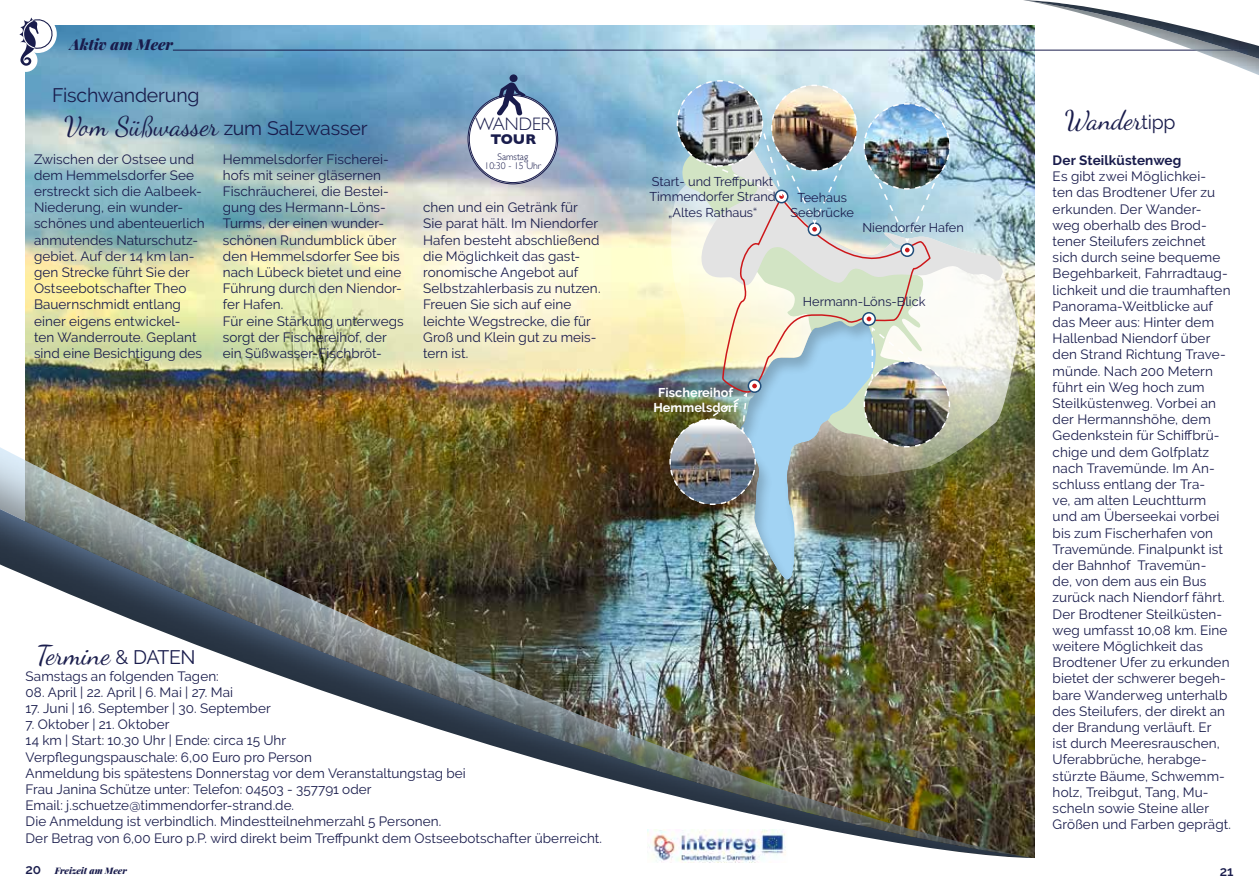
<style>
.page{position:relative;width:1259px;height:893px;background:#fff}
.page>*{position:absolute;margin:0;border:0;box-sizing:border-box;transform-origin:0 0}
.t1{font:27px "Dancing Script OT";color:#191c4c}
.t2{font:19.5px/32.4px "Raleway";letter-spacing:-.01em;color:#191c4c}
.t3{font:300 18px "Gill Sans";color:#191c4c}
.t4{font:italic 900 15px "Playfair Display";color:#191c4c}
.t5{font:700 14.25px "Gill Sans";color:#191c4c}
.t6{font:13.5px/16.2px "Raleway";letter-spacing:.005em;color:#191c4c}
.t7{font:700 13.5px "Raleway";letter-spacing:.01em;color:#191c4c}
.t8{font:600 13.5px "Raleway";color:#191c4c}
.t9{font:12.75px/15.3px "Raleway";color:#191c4c;text-align:center}
.t10{font:700 12.75px/15.3px "Raleway";color:#fff;text-align:center}
.t11{font:300 9.75px/9.1px "Gill Sans";color:#191c4c;text-align:center}
.t12{font:italic 900 9px "Playfair Display";color:#191c4c}
.s1{font-family:"Dancing Script OT";font-size:27px}
.s2{font-family:"Raleway";font-size:19.5px}
.s3{font-family:"Raleway";font-weight:600;font-style:normal;font-size:13.5px}
</style>
<div class="page">
<img style="left:26px;top:26px;width:987px;height:330px">
<hr style="left:173px;top:50px;width:1060px;height:1px;background:#191c4c">
<div style="left:634px;top:87px;width:422px;height:528px;background:#fff;opacity:.75"></div>
<img style="left:951px;top:120px;width:75px;height:236px">
<img style="left:951px;top:122px;width:62px;height:171px">
<img style="left:668px;top:79px;width:283px;height:277px">
<div style="left:468px;top:95px;width:89px;height:88px;background:#fff;border-radius:50%"></div>
<div style="left:509px;top:74px;width:9px;height:8px;background:#191c4c;border-radius:50%"></div>
<svg style="left:497px;top:82px;width:28px;height:33px"></svg>
<div style="left:19px;top:15px;width:38px;height:38px;background:#fff;border-radius:50%"></div>
<div style="left:14px;top:49px;width:23px;height:23px;background:#fff;border-radius:50%"></div>
<svg style="left:19px;top:17px;width:35px;height:49px"></svg>
<img style="left:0;top:356px;width:1053px;height:502px">
<svg style="left:1013px;top:0;width:246px;height:89px"></svg>
<img style="left:647px;top:830px;width:141px;height:32px">
<p class="t4" style="left:70px;top:34px;width:105px">Aktiv am Meer</p>
<h2 class="t2" style="left:65px;top:79px;width:304px;text-indent:-13px">Fischwanderung<br><span class="s1">Vom Süßwasser</span> zum Salzwasser</h2>
<p class="t6" style="left:34px;top:151px;width:172px">Zwischen der Ostsee und dem Hemmelsdorfer See erstreckt sich die Aalbeek-<br>Niederung, ein wunder&shy;schönes und abenteuerlich anmutendes Naturschutz&shy;gebiet. Auf der 14 km lan&shy;gen Strecke führt Sie der<br>Ostseebotschafter Theo<br>Bauernschmidt entlang einer eigens entwickel-<br>ten Wanderroute. Geplant sind eine Besichtigung des</p>
<p class="t6" style="left:223px;top:151px;width:182px">Hemmelsdorfer Fischerei&shy;hofs mit seiner gläsernen<br>Fischräucherei, die Bestei&shy;gung des Hermann-Löns-<br>Turms, der einen wunder&shy;schönen Rundumblick über den Hemmelsdorfer See bis nach Lübeck bietet und eine<br>Führung durch den Niendor&shy;fer Hafen.<br>Für eine Stärkung unterwegs sorgt der Fischereihof, der ein Süßwasser-Fischbröt-</p>
<h3 class="t3" style="left:475px;top:113px;width:77px">WANDER</h3>
<p class="t5" style="left:490px;top:131px;width:47px">TOUR</p>
<p class="t11" style="left:484px;top:152px;width:58px">Samstag<br>10:30 - 15 Uhr</p>
<p class="t6" style="left:423px;top:199px;width:179px">chen und ein Getränk für<br>Sie parat hält. Im Niendorfer<br>Hafen besteht abschließend die Möglichkeit das gast&shy;ronomische Angebot auf<br>Selbstzahlerbasis zu nutzen.<br>Freuen Sie sich auf eine leichte Wegstrecke, die für<br>Groß und Klein gut zu meis&shy;tern ist.</p>
<p class="t9" style="left:649px;top:174px;width:128px">Start- und Treffpunkt<br>Timmendorfer Strand „Altes Rathaus“</p>
<p class="t9" style="left:790px;top:189px;width:65px">Teehaus<br>Seebrücke</p>
<p class="t9" style="left:862px;top:220px;width:103px">Niendorfer Hafen</p>
<p class="t9" style="left:803px;top:294px;width:124px">Hermann-Löns-Blick</p>
<p class="t10" style="left:653px;top:385px;width:86px">Fischereihof<br>Hemmelsdorf</p>
<h1 class="t1" style="left:38px;top:639px;width:159px">Termine <span class="s2">&amp; DATEN</span></h1>
<p class="t6" style="left:26px;top:668px;width:195px">Samstags an folgenden Tagen:</p>
<p class="t6" style="left:26px;top:684px;width:209px">08. April | 22. April | 6. Mai | 27. Mai</p>
<p class="t6" style="left:26px;top:700px;width:247px">17. Juni | 16. September | 30. September</p>
<p class="t6" style="left:26px;top:716px;width:578px">7. Oktober | 21. Oktober<br>14 km | Start: 10.30 Uhr | Ende: circa 15 Uhr<br>Verpflegungspauschale: 6,00 Euro pro Person<br>Anmeldung bis spätestens Donnerstag vor dem Veranstaltungstag bei<br>Frau Janina Schütze unter: Telefon: 04503 - 357791 oder<br>Email: j.schuetze@timmendorfer-strand.de.<br>Die Anmeldung ist verbindlich. Mindestteilnehmerzahl 5 Personen.<br>Der Betrag von 6,00 Euro p.P. wird direkt beim Treffpunkt dem Ostseebotschafter überreicht.</p>
<h1 class="t1" style="left:1065px;top:104px;width:112px">Wander<span class="s2">tipp</span></h1>
<p class="t7" style="left:1052px;top:152px;width:130px">Der Steilküstenweg</p>
<p class="t6" style="left:1052px;top:168px;width:180px">Es gibt zwei Möglichkei-<br>ten das Brodtener Ufer zu erkunden. Der Wander&shy;weg oberhalb des Brod&shy;tener Steilufers zeichnet sich durch seine bequeme<br>Begehbarkeit, Fahrradtaug&shy;lichkeit und die traumhaften<br>Panorama-Weitblicke auf das Meer aus: Hinter dem<br>Hallenbad Niendorf über den Strand Richtung Trave&shy;münde. Nach 200 Metern führt ein Weg hoch zum<br>Steilküstenweg. Vorbei an der Hermannshöhe, dem<br>Gedenkstein für Schiffbrü&shy;chige und dem Golfplatz nach Travemünde. Im An&shy;schluss entlang der Tra-<br>ve, am alten Leuchtturm und am Überseekai vorbei bis zum Fischerhafen von<br>Travemünde. Finalpunkt ist der Bahnhof Travemün-<br>de, von dem aus ein Bus zurück nach Niendorf fährt.<br>Der Brodtener Steilküsten&shy;weg umfasst 10,08 km. Eine weitere Möglichkeit das<br>Brodtener Ufer zu erkunden bietet der schwerer begeh&shy;bare Wanderweg unterhalb des Steilufers, der direkt an der Brandung verläuft. Er<br>ist durch Meeresrauschen,<br>Uferabbrüche, herabge&shy;stürzte Bäume, Schwemm&shy;holz, Treibgut, Tang, Mu&shy;scheln sowie Steine aller<br>Größen und Farben geprägt.</p>
<p class="t12" style="left:26px;top:864px;width:103px"><span class="s3">20</span> Freizeit am Meer</p>
<p class="t8" style="left:1219px;top:864px;width:15px">21</p>
</div>
